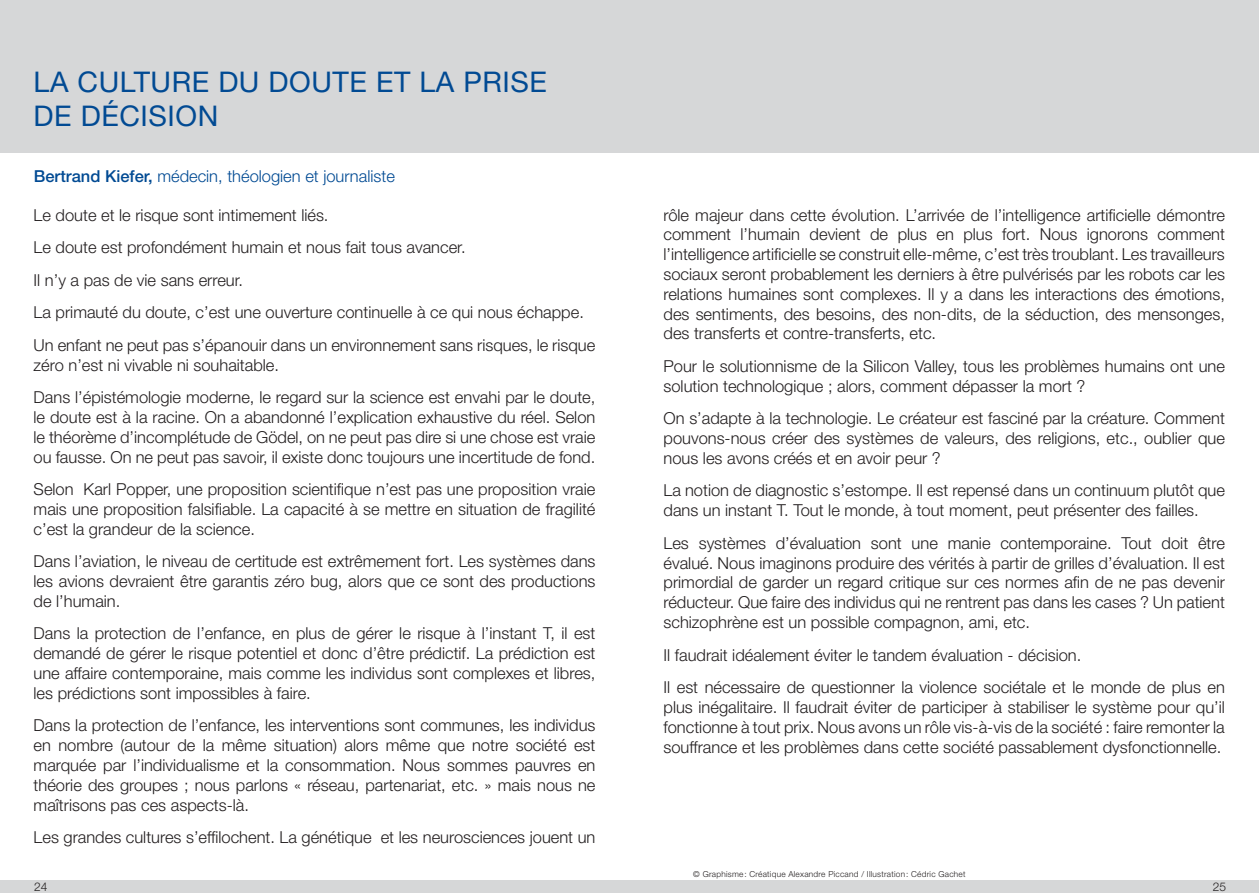
<style>
.page{position:relative;width:1259px;height:893px;background:#fff}
.page>*{position:absolute;margin:0;border:0;box-sizing:border-box;transform-origin:0 0}
.Titre{font:28.5px/34.2px "Helvetica Neue LT Std";letter-spacing:.02em;color:#014a93}
.Texte{font:300 16.5px/19.8px "Helvetica Neue LT Std";color:#231f20;text-align:justify}
.t1{font:300 16.5px "Helvetica Neue LT Std";color:#014a93}
.t2{font:300 12px "Helvetica Neue LT Std";color:#231f20}
.t3{font:300 8.25px "Helvetica Neue LT Std";letter-spacing:.03em;color:#231f20}
.s1{font-weight:500}
</style>
<div class="page">
<div style="left:0;top:0;width:1259px;height:152px;background:#d6d7d8"></div>
<div style="left:0;top:880px;width:1259px;height:13px;background:#d6d7d8"></div>
<p class="Titre" style="left:34px;top:64px;width:515px">LA CULTURE DU DOUTE ET LA PRISE<br>DE DÉCISION</p>
<p class="t1" style="left:34px;top:166px;width:362px"><span class="s1">Bertrand Kiefer,</span> médecin, théologien et journaliste</p>
<p class="Texte" style="left:34px;top:204px;width:296px">Le doute et le risque sont intimement liés.</p>
<p class="Texte" style="left:34px;top:237px;width:433px">Le doute est profondément humain et nous fait tous avancer.</p>
<p class="Texte" style="left:34px;top:270px;width:211px">Il n’y a pas de vie sans erreur.</p>
<p class="Texte" style="left:34px;top:302px;width:552px">La primauté du doute, c’est une ouverture continuelle à ce qui nous échappe.</p>
<p class="Texte" style="left:34px;top:335px;width:563px">Un enfant ne peut pas s’épanouir dans un environnement sans risques, le risque zéro n’est ni vivable ni souhaitable.</p>
<p class="Texte" style="left:34px;top:387px;width:563px">Dans l’épistémologie moderne, le regard sur la science est envahi par le doute, le doute est à la racine. On a abandonné l’explication exhaustive du réel. Selon le théorème d’incomplétude de Gödel, on ne peut pas dire si une chose est vraie ou fausse. On ne peut pas savoir, il existe donc toujours une incertitude de fond.</p>
<p class="Texte" style="left:34px;top:479px;width:563px">Selon Karl Popper, une proposition scientifique n’est pas une proposition vraie mais une proposition falsifiable. La capacité à se mettre en situation de fragilité c’est la grandeur de la science.</p>
<p class="Texte" style="left:34px;top:551px;width:563px">Dans l’aviation, le niveau de certitude est extrêmement fort. Les systèmes dans les avions devraient être garantis zéro bug, alors que ce sont des productions de l’humain.</p>
<p class="Texte" style="left:34px;top:623px;width:563px">Dans la protection de l’enfance, en plus de gérer le risque à l’instant T, il est demandé de gérer le risque potentiel et donc d’être prédictif. La prédiction est une affaire contemporaine, mais comme les individus sont complexes et libres, les prédictions sont impossibles à faire.</p>
<p class="Texte" style="left:34px;top:715px;width:563px">Dans la protection de l’enfance, les interventions sont communes, les individus en nombre (autour de la même situation) alors même que notre société est marquée par l’individualisme et la consommation. Nous sommes pauvres en théorie des groupes ; nous parlons « réseau, partenariat, etc. » mais nous ne maîtrisons pas ces aspects-là.</p>
<p class="Texte" style="left:34px;top:827px;width:563px">Les grandes cultures s’effilochent. La génétique et les neurosciences jouent un</p>
<p class="Texte" style="left:663px;top:204px;width:563px">rôle majeur dans cette évolution. L’arrivée de l’intelligence artificielle démontre comment l’humain devient de plus en plus fort. Nous ignorons comment l’intelligence artificielle se construit elle-même, c’est très troublant. Les travailleurs sociaux seront probablement les derniers à être pulvérisés par les robots car les relations humaines sont complexes. Il y a dans les interactions des émotions, des sentiments, des besoins, des non-dits, de la séduction, des mensonges, des transferts et contre-transferts, etc.</p>
<p class="Texte" style="left:663px;top:356px;width:563px">Pour le solutionnisme de la Silicon Valley, tous les problèmes humains ont une solution technologique ; alors, comment dépasser la mort ?</p>
<p class="Texte" style="left:663px;top:408px;width:563px">On s’adapte à la technologie. Le créateur est fasciné par la créature. Comment pouvons-nous créer des systèmes de valeurs, des religions, etc., oublier que nous les avons créés et en avoir peur ?</p>
<p class="Texte" style="left:663px;top:480px;width:563px">La notion de diagnostic s’estompe. Il est repensé dans un continuum plutôt que dans un instant T. Tout le monde, à tout moment, peut présenter des failles.</p>
<p class="Texte" style="left:663px;top:533px;width:563px">Les systèmes d’évaluation sont une manie contemporaine. Tout doit être évalué. Nous imaginons produire des vérités à partir de grilles d’évaluation. Il est primordial de garder un regard critique sur ces normes afin de ne pas devenir réducteur. Que faire des individus qui ne rentrent pas dans les cases ? Un patient schizophrène est un possible compagnon, ami, etc.</p>
<p class="Texte" style="left:663px;top:644px;width:419px">Il faudrait idéalement éviter le tandem évaluation - décision.</p>
<p class="Texte" style="left:663px;top:677px;width:563px">Il est nécessaire de questionner la violence sociétale et le monde de plus en plus inégalitaire. Il faudrait éviter de participer à stabiliser le système pour qu’il fonctionne à tout prix. Nous avons un rôle vis-à-vis de la société : faire remonter la souffrance et les problèmes dans cette société passablement dysfonctionnelle.</p>
<p class="t3" style="left:693px;top:869px;width:274px">© Graphisme: Créatique Alexandre Piccand / Illustration: Cédric Gachet</p>
<p class="t2" style="left:34px;top:879px;width:15px">24</p>
<p class="t2" style="left:1212px;top:879px;width:15px">25</p>
</div>
